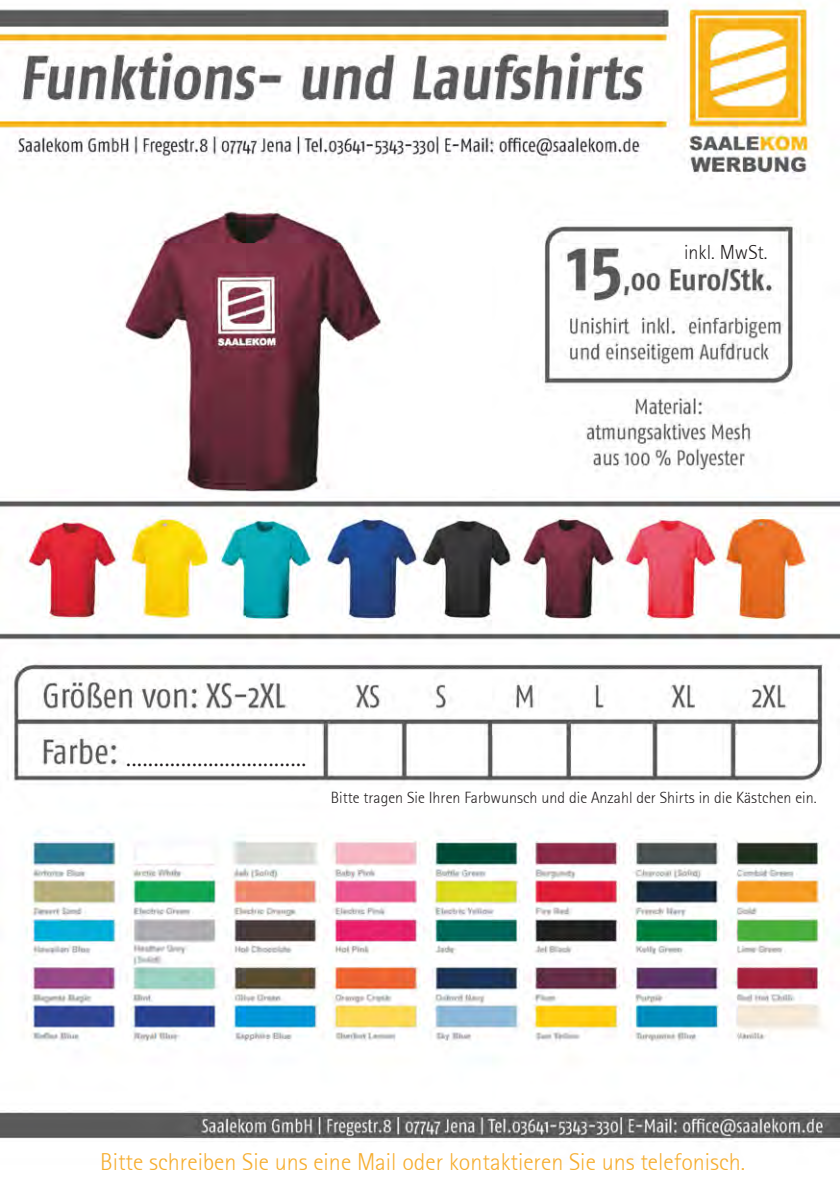
<style>
.page{position:relative;width:840px;height:1191px;background:#fff}
.page>*{position:absolute;margin:0;border:0;box-sizing:border-box;transform-origin:0 0}
.t1{font:300 24px "Rotis Sans Serif";color:#f6ad2e}
.t2{font:24px "Minion Pro";color:#231f20}
.t3{font:300 20px "Rotis Sans Serif";color:#231f20}
.t4{font:300 16px "Rotis Sans Serif";color:#231f20}
</style>
<div class="page">
<img style="left:0;top:1px;width:839px;height:1141px">
<p class="t3" style="left:683px;top:241px;width:85px">inkl. MwSt.</p>
<p class="t2" style="left:126px;top:741px;width:182px">.................................</p>
<p class="t4" style="left:331px;top:788px;width:487px">Bitte tragen Sie Ihren Farbwunsch und die Anzahl der Shirts in die Kästchen ein.</p>
<p class="t1" style="left:100px;top:1148px;width:646px">Bitte schreiben Sie uns eine Mail oder kontaktieren Sie uns telefonisch.</p>
</div>
